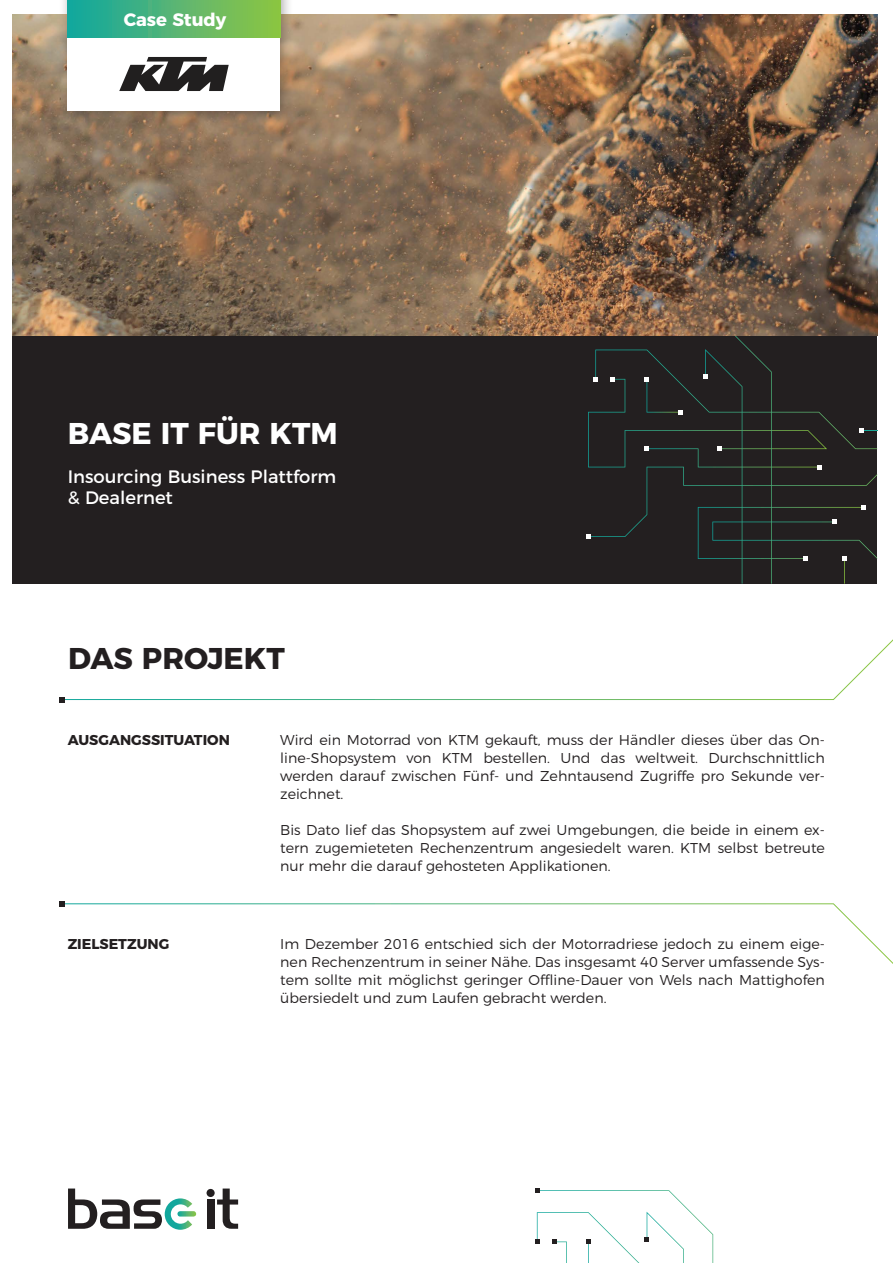
<style>
.page{position:relative;width:893px;height:1263px;background:#fff}
.page>*{position:absolute;margin:0;border:0;box-sizing:border-box;transform-origin:0 0}
.t1{font:700 30px "Montserrat";color:#fff}
.t2{font:700 30px "Montserrat";color:#231f20}
.t3{font:18px/21px "Montserrat";color:#fff}
.t4{font:700 18px "Montserrat";letter-spacing:-.005em;color:#fff}
.t5{font:300 14.25px/18px "Montserrat";color:#231f20;text-align:justify}
.t6{font:700 14.25px "Montserrat";color:#231f20}
</style>
<div class="page">
<div style="left:207px;top:1199px;width:7px;height:30px;background:#231f20"></div>
<div style="left:207px;top:1189px;width:8px;height:8px;background:#231f20;border-radius:50%"></div>
<svg style="left:217px;top:1188px;width:21px;height:41px"></svg>
<svg style="left:68px;top:1188px;width:128px;height:42px"></svg>
<svg style="left:535px;top:1188px;width:179px;height:75px"></svg>
<div style="left:13px;top:335px;width:864px;height:249px;background:#231f20"></div>
<svg style="left:586px;top:335px;width:291px;height:249px"></svg>
<img style="left:13px;top:15px;width:864px;height:320px">
<svg style="left:64px;top:639px;width:829px;height:61px"></svg>
<svg style="left:59px;top:697px;width:5px;height:5px"></svg>
<svg style="left:61px;top:903px;width:832px;height:61px"></svg>
<svg style="left:59px;top:901px;width:5px;height:5px"></svg>
<div style="left:59px;top:0;width:235px;height:124px;background:#231f20;opacity:.4"></div>
<div style="left:68px;top:0;width:212px;height:111px;background:#fff"></div>
<div style="left:68px;top:0;width:212px;height:37px;background:linear-gradient(to right,#13a6a2,#93c543)"></div>
<svg style="left:119px;top:57px;width:110px;height:34px"></svg>
<p class="t4" style="left:124px;top:5px;width:104px">Case Study</p>
<h1 class="t1" style="left:68px;top:409px;width:272px">BASE IT FÜR KTM</h1>
<p class="t3" style="left:68px;top:465px;width:270px">Insourcing Business Plattform &amp; Dealernet</p>
<h1 class="t2" style="left:68px;top:633px;width:218px">DAS PROJEKT</h1>
<p class="t6" style="left:68px;top:729px;width:164px">AUSGANGSSITUATION</p>
<p class="t6" style="left:68px;top:932px;width:103px">ZIELSETZUNG</p>
<p class="t5" style="left:280px;top:730px;width:546px">Wird ein Motorrad von KTM gekauft, muss der Händler dieses über das On&shy;line-Shopsystem von KTM bestellen. Und das weltweit. Durchschnittlich werden darauf zwischen Fünf- und Zehntausend Zugriffe pro Sekunde ver&shy;zeichnet.</p>
<p class="t5" style="left:280px;top:820px;width:546px">Bis Dato lief das Shopsystem auf zwei Umgebungen, die beide in einem ex&shy;tern zugemieteten Rechenzentrum angesiedelt waren. KTM selbst betreute nur mehr die darauf gehosteten Applikationen.</p>
<p class="t5" style="left:280px;top:934px;width:546px">Im Dezember 2016 entschied sich der Motorradriese jedoch zu einem eige&shy;nen Rechenzentrum in seiner Nähe. Das insgesamt 40 Server umfassende Sys&shy;tem sollte mit möglichst geringer Offline-Dauer von Wels nach Mattighofen übersiedelt und zum Laufen gebracht werden.</p>
</div>
